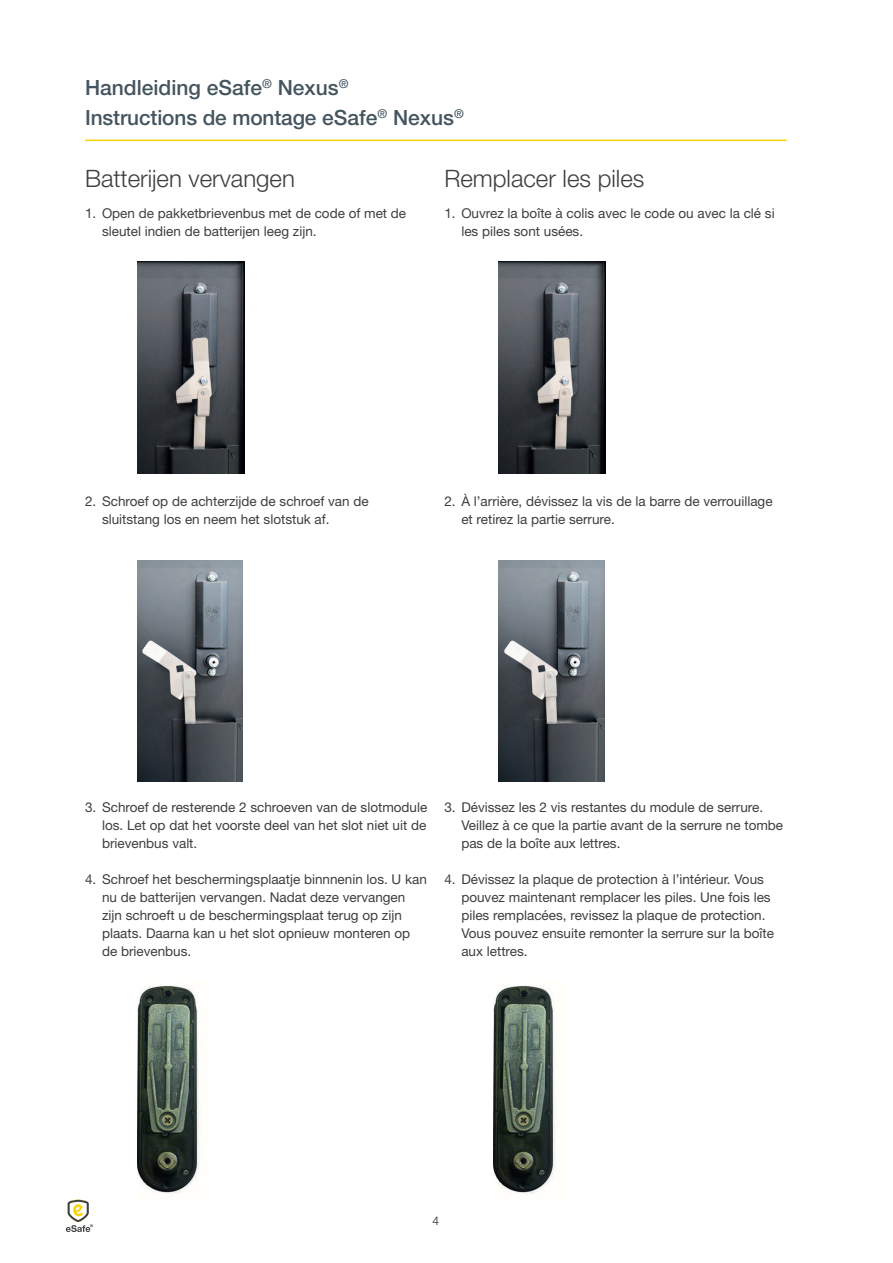
<style>
.page{position:relative;width:893px;height:1263px;background:#fff}
.page>*{position:absolute;margin:0;border:0;box-sizing:border-box;transform-origin:0 0}
.t1{font:300 24px "Helvetica Neue LT Std";color:#3e3e3f}
.t2{font:500 21px/29.5px "Helvetica Neue LT Std";color:#45555f}
.t3{font:13.5px/18px "Helvetica Neue LT Std";color:#3e3e3f}
.t4{font:300 12px "Helvetica Neue LT Std";color:#231f20}
.t5{font:700 3.75px "Helvetica Neue LT Std";color:#3e3e3f}
</style>
<div class="page">
<hr style="left:85px;top:140px;width:702px;height:1px;background:#fed304">
<svg style="left:66px;top:1199px;width:24px;height:33px"></svg>
<img style="left:137px;top:261px;width:107px;height:212px">
<img style="left:499px;top:261px;width:107px;height:212px">
<img style="left:137px;top:561px;width:106px;height:220px">
<img style="left:499px;top:561px;width:105px;height:220px">
<img style="left:137px;top:985px;width:62px;height:209px">
<img style="left:493px;top:985px;width:62px;height:209px">
<h2 class="t2" style="left:85px;top:73px;width:380px">Handleiding eSafe<sup>®</sup> Nexus<sup>®<br></sup>Instructions de montage eSafe<sup>®</sup> Nexus<sup>®</sup></h2>
<h1 class="t1" style="left:85px;top:164px;width:211px">Batterijen vervangen</h1>
<p class="t3" style="left:102px;top:204px;width:306px;text-indent:-17px">1. Open de pakketbrievenbus met de code of met de sleutel indien de batterijen leeg zijn.</p>
<h1 class="t1" style="left:444px;top:164px;width:202px">Remplacer les piles</h1>
<p class="t3" style="left:461px;top:204px;width:315px;text-indent:-17px">1. Ouvrez la boîte à colis avec le code ou avec la clé si les piles sont usées.</p>
<p class="t3" style="left:102px;top:492px;width:268px;text-indent:-17px">2. Schroef op de achterzijde de schroef van de sluitstang los en neem het slotstuk af.</p>
<p class="t3" style="left:461px;top:492px;width:313px;text-indent:-17px">2. À l’arrière, dévissez la vis de la barre de verrouillage et retirez la partie serrure.</p>
<p class="t3" style="left:102px;top:798px;width:327px;text-align:justify;text-indent:-17px">3. Schroef de resterende 2 schroeven van de slotmodule los. Let op dat het voorste deel van het slot niet uit de brievenbus valt.</p>
<p class="t3" style="left:102px;top:870px;width:326px;text-indent:-17px">4. Schroef het beschermingsplaatje binnnenin los. U kan nu de batterijen vervangen. Nadat deze vervangen zijn schroeft u de beschermingsplaat terug op zijn plaats. Daarna kan u het slot opnieuw monteren op de brievenbus.</p>
<p class="t3" style="left:461px;top:798px;width:323px;text-indent:-17px">3. Dévissez les 2 vis restantes du module de serrure.<br>Veillez à ce que la partie avant de la serrure ne tombe pas de la boîte aux lettres.</p>
<p class="t3" style="left:461px;top:870px;width:314px;text-indent:-17px">4. Dévissez la plaque de protection à l’intérieur. Vous pouvez maintenant remplacer les piles. Une fois les piles remplacées, revissez la plaque de protection.<br>Vous pouvez ensuite remonter la serrure sur la boîte aux lettres.</p>
<p class="t5" style="left:90px;top:1223px;width:4px">®</p>
<p class="t4" style="left:432px;top:1213px;width:8px">4</p>
</div>
